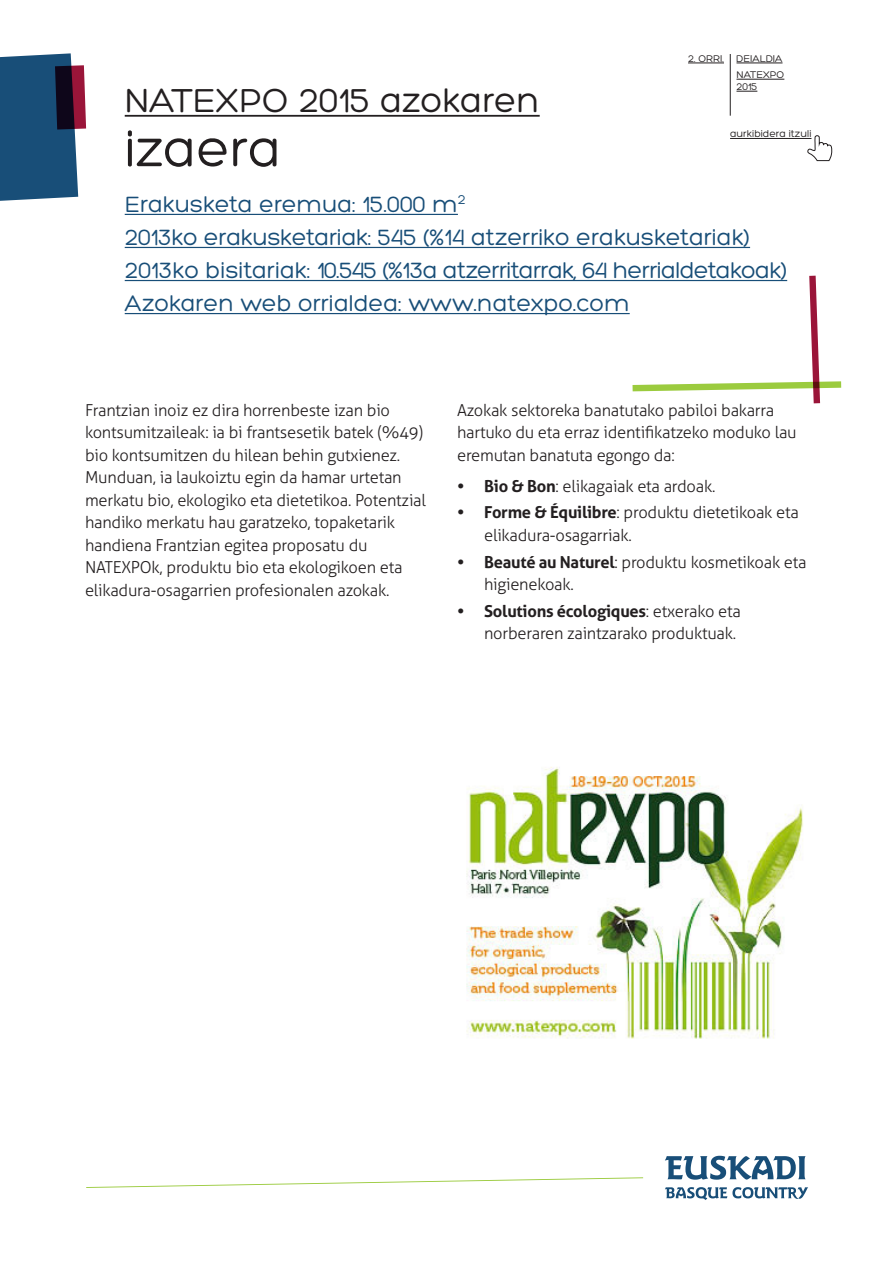
<style>
.page{position:relative;width:893px;height:1263px;background:#fff}
.page>*{position:absolute;margin:0;border:0;box-sizing:border-box;transform-origin:0 0}
.t1{font:54px "Hero";color:#231f20}
.t2{font:36px "Hero";color:#231f20}
.t3{font:24px "Hero";color:#184e78}
.t4{font:24px "Hero";letter-spacing:-.025em;color:#184e78}
.t5{font:300 16.5px/22.5px "Aller";letter-spacing:-.015em;color:#231f20}
.t6{font:10.5px/12px "Hero";color:#231f20}
.s1{font-weight:700}
</style>
<div class="page">
<svg style="left:0;top:53px;width:86px;height:148px;background:#355679"></svg>
<hr style="left:688px;top:63px;width:36px;height:1px;background:#231f20">
<hr style="left:730px;top:54px;width:1px;height:62px;background:#231f20">
<hr style="left:736px;top:63px;width:46px;height:1px;background:#231f20">
<hr style="left:736px;top:79px;width:48px;height:1px;background:#231f20">
<svg style="left:736px;top:91px;width:21px;height:1px"></svg>
<svg style="left:665px;top:1156px;width:141px;height:24px"></svg>
<svg style="left:665px;top:1187px;width:143px;height:13px"></svg>
<svg style="left:86px;top:1177px;width:557px;height:11px"></svg>
<hr style="left:730px;top:138px;width:81px;height:1px;background:#231f20">
<svg style="left:807px;top:135px;width:26px;height:26px"></svg>
<hr style="left:125px;top:115px;width:415px;height:2px;background:#231f20">
<hr style="left:125px;top:214px;width:333px;height:1px;background:#184e78">
<hr style="left:125px;top:247px;width:625px;height:1px;background:#184e78">
<hr style="left:125px;top:280px;width:662px;height:1px;background:#184e78">
<hr style="left:125px;top:313px;width:505px;height:1px;background:#184e78">
<svg style="left:632px;top:276px;width:209px;height:127px"></svg>
<img style="left:466px;top:767px;width:337px;height:272px">
<p class="t6" style="left:688px;top:53px;width:37px">2. ORRI.</p>
<p class="t6" style="left:736px;top:53px;width:48px">DEIALDIA</p>
<p class="t6" style="left:736px;top:69px;width:49px">NATEXPO<br>2015</p>
<p class="t6" style="left:730px;top:128px;width:83px">aurkibidera itzuli</p>
<p class="t2" style="left:125px;top:82px;width:416px">NATEXPO 2015 azokaren</p>
<p class="t1" style="left:125px;top:121px;width:158px">izaera</p>
<p class="t3" style="left:125px;top:192px;width:343px">Erakusketa eremua: 15.000 m<sup>2</sup></p>
<p class="t3" style="left:125px;top:225px;width:627px">2013ko erakusketariak: 545 (%14 atzerriko erakusketariak)</p>
<p class="t4" style="left:125px;top:258px;width:664px">2013ko bisitariak: 10.545 (%13a atzerritarrak, 64 herrialdetakoak)</p>
<p class="t3" style="left:125px;top:291px;width:506px">Azokaren web orrialdea: www.natexpo.com</p>
<p class="t5" style="left:85px;top:398px;width:343px">Frantzian inoiz ez dira horrenbeste izan bio kontsumitzaileak: ia bi frantsesetik batek (%49) bio kontsumitzen du hilean behin gutxienez.<br>Munduan, ia laukoiztu egin da hamar urtetan merkatu bio, ekologiko eta dietetikoa. Potentzial handiko merkatu hau garatzeko, topaketarik handiena Frantzian egitea proposatu du NATEXPOk, produktu bio eta ekologikoen eta elikadura-osagarrien profesionalen azokak.</p>
<p class="t5" style="left:457px;top:398px;width:341px">Azokak sektoreka banatutako pabiloi bakarra hartuko du eta erraz identifikatzeko moduko lau eremutan banatuta egongo da:</p>
<p class="t5" style="left:457px;top:474px;width:260px"><span class="s1">• Bio &amp; Bon</span>: elikagaiak eta ardoak.</p>
<p class="t5" style="left:484px;top:501px;width:316px;text-indent:-27px"><span class="s1">• Forme &amp; Équilibre</span>: produktu dietetikoak eta elikadura-osagarriak.</p>
<p class="t5" style="left:484px;top:550px;width:324px;text-indent:-27px"><span class="s1">• Beauté au Naturel</span>: produktu kosmetikoak eta higienekoak.</p>
<p class="t5" style="left:457px;top:600px;width:285px;text-align:right"><span class="s1">• Solutions écologiques</span>: etxerako eta norberaren zaintzarako produktuak.</p>
</div>
